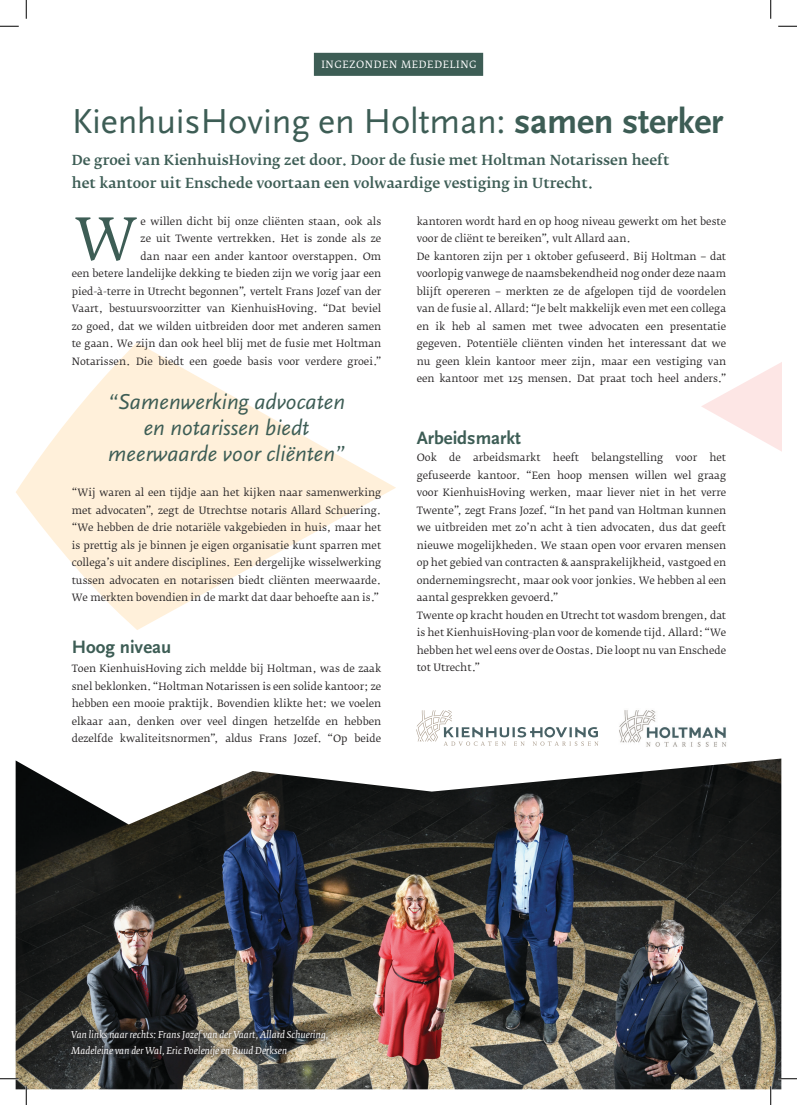
<style>
.page{position:relative;width:797px;height:1105px;background:#fff}
.page>*{position:absolute;margin:0;border:0;box-sizing:border-box;transform-origin:0 0}
.t1{font:57.5px "Fedra Serif B Pro";color:#3d5d55}
.t2{font:36.25px "Scala Sans";letter-spacing:-.005em;color:#3d5d55}
.t3{font:italic 22.5px/26.2px "Scala Sans";color:#3d5d55;text-align:center}
.heading_2{font:700 18.75px "Scala Sans";color:#3d5d55}
.t4{font:500 13.75px/22.5px "Fedra Serif B Pro";color:#3d5d55}
.t5{font:10px/17.5px "Fedra Serif B Pro";color:#292627;text-align:justify}
.t6{font:10px "Fedra Serif B Pro";letter-spacing:.06em;color:#fff}
.t7{font:italic 9.38px "Fedra Serif B Pro";letter-spacing:.01em;color:#fff}
.s1{font-weight:700}
</style>
<div class="page">
<img style="left:619px;top:710px;width:108px;height:37px">
<svg style="left:416px;top:710px;width:182px;height:36px"></svg>
<div style="left:314px;top:53px;width:169px;height:23px;background:#3d5d55;border:1px solid #3d5d55"></div>
<svg style="left:701px;top:363px;width:80px;height:88px"></svg>
<svg style="left:16px;top:342px;width:380px;height:288px;fill:#fff0da"></svg>
<img style="left:16px;top:758px;width:765px;height:331px">
<img style="left:64px;top:1022px;width:270px;height:42px">
<svg style="left:0;top:25px;width:19px;height:2px"></svg>
<svg style="left:778px;top:25px;width:19px;height:2px"></svg>
<svg style="left:0;top:1078px;width:19px;height:1px"></svg>
<svg style="left:778px;top:1078px;width:19px;height:1px"></svg>
<svg style="left:25px;top:0;width:2px;height:19px"></svg>
<svg style="left:25px;top:1086px;width:2px;height:19px"></svg>
<svg style="left:770px;top:0;width:1px;height:19px"></svg>
<svg style="left:770px;top:1086px;width:1px;height:19px"></svg>
<p class="t6" style="left:321px;top:58px;width:157px">INGEZONDEN MEDEDELING</p>
<p class="t2" style="left:72px;top:102px;width:653px">KienhuisHoving en Holtman: <span class="s1">samen sterker</span></p>
<p class="t4" style="left:72px;top:149px;width:599px">De groei van KienhuisHoving zet door. Door de fusie met Holtman Notarissen heeft het kantoor uit Enschede voortaan een volwaardige vestiging in Utrecht.</p>
<p class="t1" style="left:75px;top:204px;width:65px">W</p>
<p class="t5" style="left:72px;top:213px;width:311px;text-align:right">e willen dicht bij onze cliënten staan, ook als<br>ze uit Twente vertrekken. Het is zonde als ze<br>dan naar een ander kantoor overstappen. Om<br>een betere landelijke dekking te bieden zijn we vorig jaar een pied-à-terre in Utrecht begonnen”, vertelt Frans Jozef van der Vaart, bestuursvoorzitter van KienhuisHoving. “Dat beviel zo goed, dat we wilden uitbreiden door met anderen samen te gaan. We zijn dan ook heel blij met de fusie met Holtman Notarissen. Die biedt een goede basis voor verdere groei.”</p>
<p class="t3" style="left:108px;top:388px;width:238px">“Samenwerking advocaten en notarissen biedt meerwaarde voor cliënten”</p>
<p class="t5" style="left:72px;top:484px;width:311px">“Wij waren al een tijdje aan het kijken naar samenwerking met advocaten”, zegt de Utrechtse notaris Allard Schuering. “We hebben de drie notariële vakgebieden in huis, maar het is prettig als je binnen je eigen organisatie kunt sparren met collega’s uit andere disciplines. Een dergelijke wisselwerking tussen advocaten en notarissen biedt cliënten meerwaarde.<br>We merkten bovendien in de markt dat daar behoefte aan is.”</p>
<p class="heading_2" style="left:72px;top:637px;width:101px">Hoog niveau</p>
<p class="t5" style="left:72px;top:660px;width:311px">Toen KienhuisHoving zich meldde bij Holtman, was de zaak snel beklonken. “Holtman Notarissen is een solide kantoor; ze hebben een mooie praktijk. Bovendien klikte het: we voelen elkaar aan, denken over veel dingen hetzelfde en hebben dezelfde kwaliteitsnormen”, aldus Frans Jozef. “Op beide</p>
<p class="t5" style="left:416px;top:213px;width:311px">kantoren wordt hard en op hoog niveau gewerkt om het beste voor de cliënt te bereiken”, vult Allard aan.</p>
<p class="t5" style="left:416px;top:248px;width:311px">De kantoren zijn per 1 oktober gefuseerd. Bij Holtman − dat voorlopig vanwege de naamsbekendheid nog onder deze naam blijft opereren − merkten ze de afgelopen tijd de voordelen van de fusie al. Allard: “Je belt makkelijk even met een collega en ik heb al samen met twee advocaten een presentatie gegeven. Potentiële cliënten vinden het interessant dat we nu geen klein kantoor meer zijn, maar een vestiging van een kantoor met 125 mensen. Dat praat toch heel anders.”</p>
<p class="heading_2" style="left:416px;top:427px;width:106px">Arbeidsmarkt</p>
<p class="t5" style="left:416px;top:449px;width:311px">Ook de arbeidsmarkt heeft belangstelling voor het gefuseerde kantoor. “Een hoop mensen willen wel graag voor KienhuisHoving werken, maar liever niet in het verre Twente”, zegt Frans Jozef. “In het pand van Holtman kunnen we uitbreiden met zo’n acht à tien advocaten, dus dat geeft nieuwe mogelijkheden. We staan open voor ervaren mensen op het gebied van contracten &amp; aansprakelijkheid, vastgoed en ondernemingsrecht, maar ook voor jonkies. We hebben al een aantal gesprekken gevoerd.”</p>
<p class="t5" style="left:416px;top:606px;width:311px">Twente op kracht houden en Utrecht tot wasdom brengen, dat is het KienhuisHoving-plan voor de komende tijd. Allard: “We hebben het wel eens over de Oostas. Die loopt nu van Enschede tot Utrecht.”</p>
<p class="t7" style="left:71px;top:1029px;width:258px">Van links naar rechts: Frans Jozef van der Vaart, Allard Schuering,</p>
<p class="t7" style="left:71px;top:1045px;width:217px">Madeleine van der Wal, Eric Poelenije en Ruud Derksen</p>
</div>
